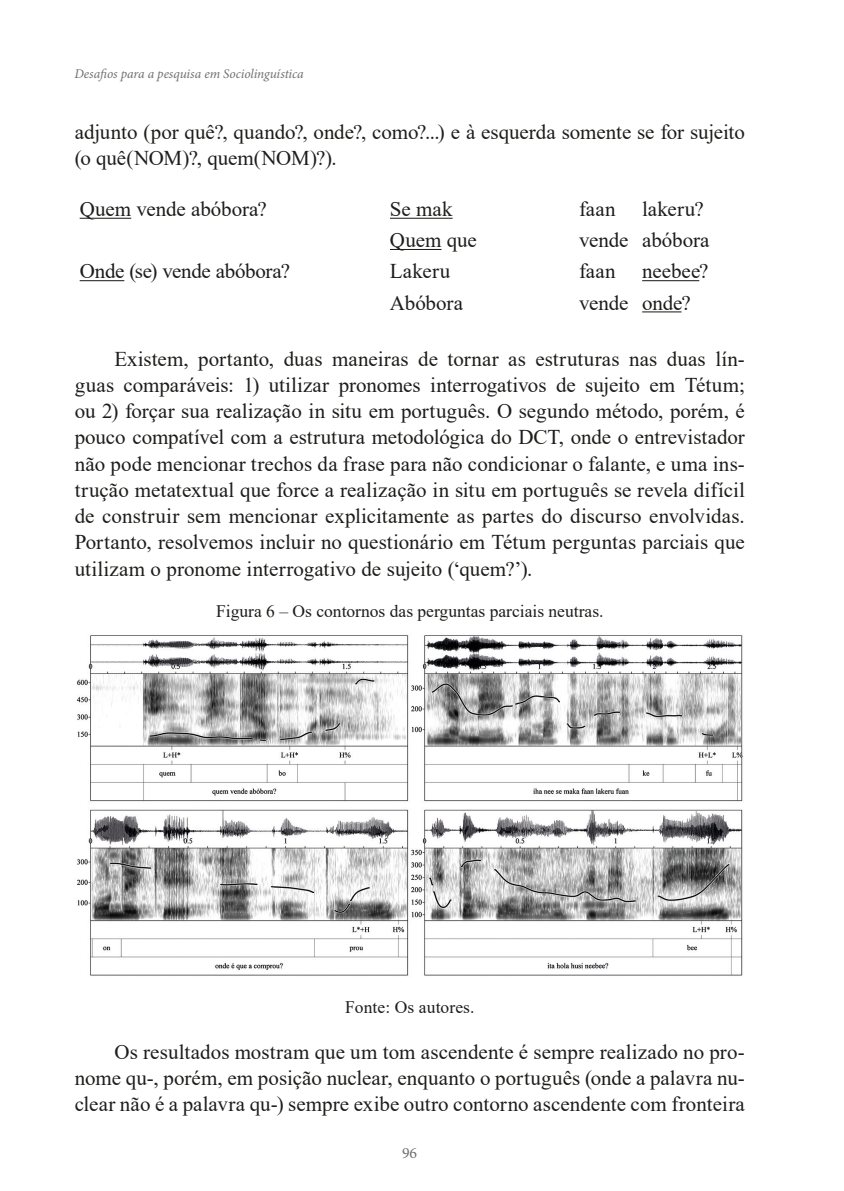
<style>
.page{position:relative;width:844px;height:1191px;background:#fff}
.page>*{position:absolute;margin:0;border:0;box-sizing:border-box;transform-origin:0 0}
.t1{font:21px/26.2px "Times New Roman";color:#1d1d1b;text-align:justify}
.t2{font:17.5px "Times New Roman";color:#1d1d1b}
.t3{font:15.75px "Minion Pro";color:#70706f}
.t4{font:italic 13.3px "Minion Pro";letter-spacing:-.005em;color:#70706f}
</style>
<div class="page">
<hr style="left:80px;top:218px;width:51px;height:1px;background:#1d1d1b">
<hr style="left:390px;top:218px;width:62px;height:1px;background:#1d1d1b">
<hr style="left:390px;top:249px;width:51px;height:1px;background:#1d1d1b">
<hr style="left:80px;top:280px;width:44px;height:1px;background:#1d1d1b">
<hr style="left:642px;top:280px;width:57px;height:1px;background:#1d1d1b">
<hr style="left:642px;top:311px;width:39px;height:1px;background:#1d1d1b">
<img style="left:77px;top:635px;width:665px;height:341px">
<p class="t4" style="left:74px;top:65px;width:231px">Desafios para a pesquisa em Sociolinguística</p>
<p class="t1" style="left:75px;top:118px;width:671px">adjunto (por quê?, quando?, onde?, como?...) e à esquerda somente se for sujeito (o quê(NOM)?, quem(NOM)?).</p>
<p class="t1" style="left:80px;top:195px;width:189px">Quem vende abóbora?</p>
<p class="t1" style="left:390px;top:195px;width:64px">Se mak</p>
<p class="t1" style="left:579px;top:195px;width:38px">faan</p>
<p class="t1" style="left:642px;top:195px;width:63px">lakeru?</p>
<p class="t1" style="left:390px;top:226px;width:88px">Quem que</p>
<p class="t1" style="left:579px;top:226px;width:132px">vende abóbora</p>
<p class="t1" style="left:80px;top:257px;width:212px">Onde (se) vende abóbora?</p>
<p class="t1" style="left:390px;top:257px;width:62px">Lakeru</p>
<p class="t1" style="left:579px;top:257px;width:38px">faan</p>
<p class="t1" style="left:642px;top:257px;width:68px">neebee?</p>
<p class="t1" style="left:390px;top:289px;width:74px">Abóbora</p>
<p class="t1" style="left:579px;top:289px;width:113px">vende onde?</p>
<p class="t1" style="left:75px;top:345px;width:671px;text-indent:40px">Existem, portanto, duas maneiras de tornar as estruturas nas duas lín&shy;guas comparáveis: 1) utilizar pronomes interrogativos de sujeito em Tétum; ou 2) forçar sua realização in situ em português. O segundo método, porém, é pouco compatível com a estrutura metodológica do DCT, onde o entrevistador não pode mencionar trechos da frase para não condicionar o falante, e uma ins&shy;trução metatextual que force a realização in situ em português se revela difícil de construir sem mencionar explicitamente as partes do discurso envolvidas.<br>Portanto, resolvemos incluir no questionário em Tétum perguntas parciais que utilizam o pronome interrogativo de sujeito (‘quem?’).</p>
<p class="t2" style="left:216px;top:598px;width:389px">Figura 6 – Os contornos das perguntas parciais neutras.</p>
<p class="t2" style="left:345px;top:994px;width:131px">Fonte: Os autores.</p>
<p class="t1" style="left:75px;top:1037px;width:671px;text-indent:40px">Os resultados mostram que um tom ascendente é sempre realizado no pro&shy;nome qu-, porém, em posição nuclear, enquanto o português (onde a palavra nu&shy;clear não é a palavra qu-) sempre exibe outro contorno ascendente com fronteira</p>
<p class="t3" style="left:402px;top:1142px;width:17px">96</p>
</div>
